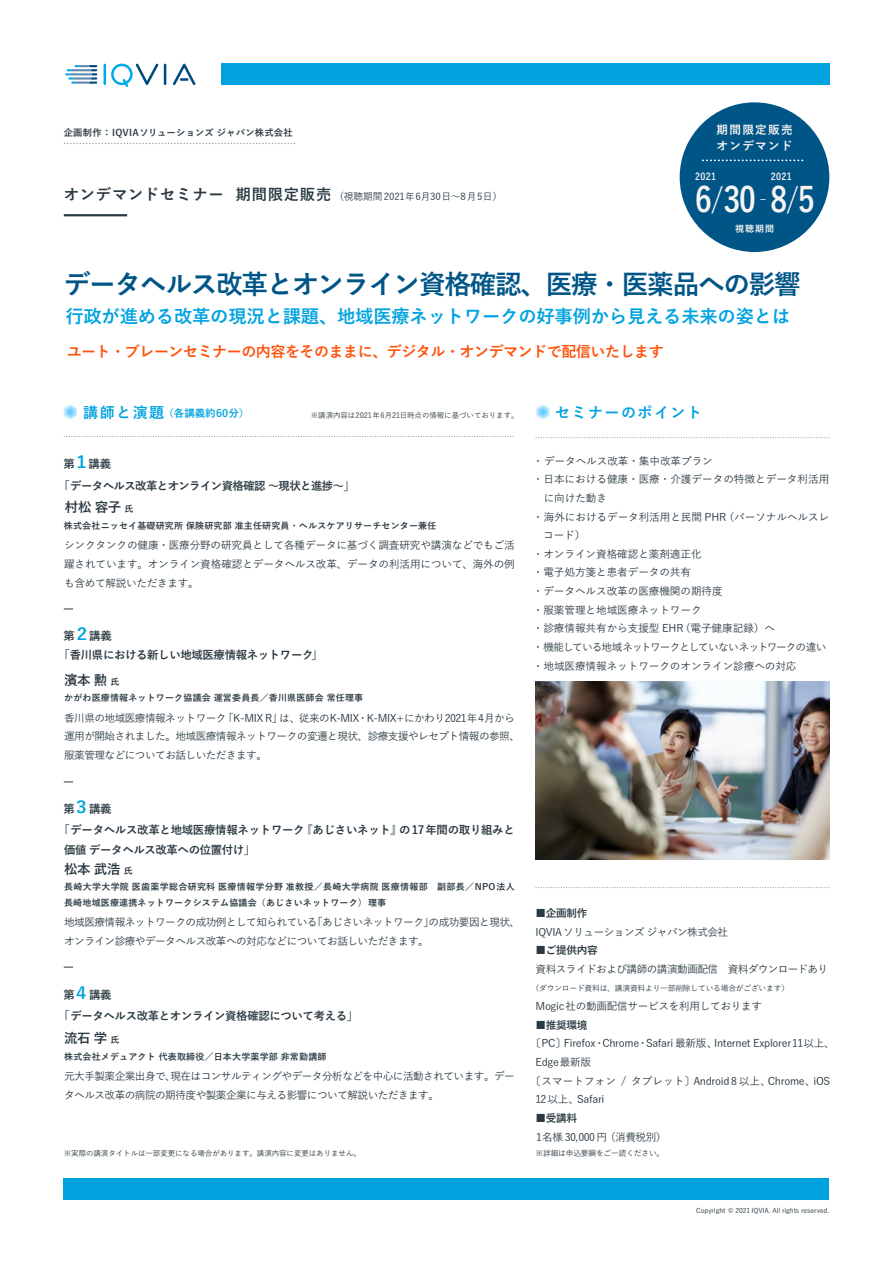
<style>
.page{position:relative;width:893px;height:1263px;background:#fff}
.page>*{position:absolute;margin:0;border:0;box-sizing:border-box;transform-origin:0 0}
.t1{font:700 34.35px "Yu Go";color:#f7f5f4;scale:.85 1}
.t2{font:700 26.7px "Yu Go";letter-spacing:-.05em;color:#005587}
.t3{font:700 18.3px "Yu Go";letter-spacing:-.01em;color:#00a3e0}
.t4{font:700 15px "Yu Go";letter-spacing:-.03em;color:#ff530d}
.t5{font:700 15px "Yu Go";letter-spacing:.1em;color:#00a3e0}
.t6{font:700 13.5px "Yu Go";letter-spacing:-.025em;color:#2b3a42}
.t7{font:12.3px "Koz Go Pr 6 N";color:#f7f5f4;scale:.6 1}
.t8{font:700 11.7px/16.5px "Yu Go";letter-spacing:.11em;color:#fbf5f4}
.t9{font:700 11.4px/21.5px "Yu Go";letter-spacing:-.03em;color:#2b3a42}
.t10{font:700 11.4px/21.5px "Yu Go";letter-spacing:-.05em;color:#2b3a42}
.t11{font:500 10.65px/18.6px "Yu Go";letter-spacing:-.035em;color:#2b3a42}
.t12{font:500 10.65px "Yu Go";letter-spacing:-.01em;color:#2b3a42}
.t13{font:500 10.65px "Yu Go";letter-spacing:-.07em;color:#2b3a42}
.t14{font:500 10.65px "Yu Go";letter-spacing:-.005em;color:#2b3a42}
.t15{font:700 10.65px "Yu Go";color:#2b3a42}
.t16{font:700 10.5px "Yu Go";letter-spacing:-.01em;color:#00a3e0}
.t17{font:500 9.75px "Yu Go";letter-spacing:-.005em;color:#2b3a42}
.t18{font:700 9.75px "Yu Go";letter-spacing:.03em;color:#f7f5f4;scale:.9 1}
.t19{font:700 9.3px "Yu Go";letter-spacing:.025em;color:#2b3a42}
.t20{font:700 9px/15.8px "Yu Go";letter-spacing:.02em;color:#2b3a42}
.t21{font:700 9px "Yu Go";color:#fbf5f4}
.t22{font:500 7.8px "Yu Go";letter-spacing:-.03em;color:#2b3a42}
.t23{font:500 7.5px "Yu Go";letter-spacing:-.01em;color:#2b3a42}
.t24{font:500 6.75px "Yu Go";letter-spacing:-.01em;color:#2b3a42}
.s1{font-weight:700;font-size:15.3px}
.s2{font-weight:500;font-size:29.7px}
.s3{font-size:16.5px;color:#00a3e0}
.s4{font-size:9px}
.s5{font-weight:700}
.s6{font-weight:500}
</style>
<div class="page">
<svg style="left:64px;top:143px;width:231px;height:1px"></svg>
<svg style="left:536px;top:437px;width:293px;height:1px"></svg>
<svg style="left:64px;top:436px;width:450px;height:1px"></svg>
<svg style="left:64px;top:404px;width:13px;height:16px"></svg>
<svg style="left:536px;top:404px;width:14px;height:16px"></svg>
<div style="left:221px;top:64px;width:608px;height:21px;background:#00a3e0"></div>
<div style="left:680px;top:102px;width:149px;height:150px;background:#005587;border-radius:50%"></div>
<svg style="left:703px;top:159px;width:101px;height:2px"></svg>
<div style="left:64px;top:1178px;width:765px;height:21px;background:#00a3e0"></div>
<hr style="left:64px;top:214px;width:63px;height:2px;background:#2b3a42">
<svg style="left:536px;top:887px;width:293px;height:1px"></svg>
<img style="left:536px;top:681px;width:293px;height:179px">
<hr style="left:104px;top:64px;width:2px;height:21px;background:#00abe7">
<hr style="left:164px;top:64px;width:2px;height:21px;background:#00497b">
<svg style="left:111px;top:63px;width:47px;height:24px"></svg>
<svg style="left:173px;top:64px;width:23px;height:21px"></svg>
<svg style="left:65px;top:65px;width:32px;height:19px"></svg>
<p class="t19" style="left:64px;top:127px;width:231px">企画制作：IQVIAソリューションズ ジャパン株式会社</p>
<p class="t17" style="left:64px;top:187px;width:440px"><span class="s1">オンデマンドセミナー 期間限定販売</span>（視聴期間2021年6月30日～8月5日）</p>
<p class="t8" style="left:716px;top:122px;width:78px">期間限定販売オンデマンド</p>
<h1 class="t1" style="left:695px;top:180px;width:142px">6<span class="s2">/</span>30 8<span class="s2">/</span>5</h1>
<p class="t21" style="left:735px;top:224px;width:40px">視聴期間</p>
<p class="t18" style="left:695px;top:170px;width:25px">2021</p>
<p class="t18" style="left:771px;top:170px;width:25px">2021</p>
<p class="t7" style="left:759px;top:193px;width:14px">－</p>
<h2 class="t2" style="left:64px;top:269px;width:738px">データヘルス改革とオンライン資格確認、医療・医薬品への影響</h2>
<h3 class="t3" style="left:65px;top:306px;width:726px">行政が進める改革の現況と課題、地域医療ネットワークの好事例から見える未来の姿とは</h3>
<h3 class="t4" style="left:67px;top:343px;width:598px">ユート・ブレーンセミナーの内容をそのままに、デジタル・オンデマンドで配信いたします</h3>
<p class="t23" style="left:311px;top:408px;width:209px">※講演内容は2021年6月21日時点の情報に基づいております。</p>
<h3 class="t5" style="left:555px;top:404px;width:148px">セミナーのポイント</h3>
<p class="t10" style="left:58px;top:453px;width:298px;text-indent:5px">第<span class="s3">1</span>講義<br>「データヘルス改革とオンライン資格確認 ～現状と進捗～」</p>
<p class="t6" style="left:65px;top:500px;width:70px">村松 容子<span class="s4">氏</span></p>
<p class="t20" style="left:64px;top:518px;width:374px">株式会社ニッセイ基礎研究所 保険研究部 准主任研究員・ヘルスケアリサーチセンター兼任</p>
<p class="t11" style="left:64px;top:535px;width:452px;text-align:justify">シンクタンクの健康・医療分野の研究員として各種データに基づく調査研究や講演などでもご活躍されています。オンライン資格確認とデータヘルス改革、データの利活用について、海外の例も含めて解説いただきます。</p>
<h3 class="t5" style="left:67px;top:404px;width:99px">　講師と演題</h3>
<p class="t16" style="left:164px;top:407px;width:87px">（各講義約60分）</p>
<p class="t12" style="left:533px;top:451px;width:181px">・データヘルス改革・集中改革プラン</p>
<p class="t14" style="left:533px;top:469px;width:298px">・日本における健康・医療・介護データの特徴とデータ利活用</p>
<p class="t11" style="left:544px;top:487px;width:65px">に向けた動き</p>
<p class="t12" style="left:533px;top:507px;width:298px">・海外におけるデータ利活用と民間 PHR（パーソナルヘルスレ</p>
<p class="t11" style="left:543px;top:525px;width:44px">コード）</p>
<p class="t12" style="left:533px;top:544px;width:170px">・オンライン資格確認と薬剤適正化</p>
<p class="t12" style="left:533px;top:563px;width:160px">・電子処方箋と患者データの共有</p>
<p class="t12" style="left:533px;top:581px;width:191px">・データヘルス改革の医療機関の期待度</p>
<p class="t12" style="left:533px;top:600px;width:170px">・服薬管理と地域医療ネットワーク</p>
<p class="t12" style="left:533px;top:619px;width:244px">・診療情報共有から支援型 EHR（電子健康記録）へ</p>
<p class="t13" style="left:533px;top:637px;width:295px">・機能している地域ネットワークとしていないネットワークの違い</p>
<p class="t12" style="left:533px;top:656px;width:265px">・地域医療情報ネットワークのオンライン診療への対応</p>
<p class="t9" style="left:58px;top:627px;width:266px;line-height:19px;text-indent:5px">第<span class="s3">2</span>講義<br>「香川県における新しい地域医療情報ネットワーク」</p>
<p class="t6" style="left:64px;top:672px;width:57px">濱本 勲<span class="s4">氏</span></p>
<p class="t20" style="left:64px;top:690px;width:301px">かがわ医療情報ネットワーク協議会 運営委員長／香川県医師会 常任理事</p>
<p class="t11" style="left:64px;top:707px;width:457px">香川県の地域医療情報ネットワーク「K-MIX R」は、従来のK-MIX・K-MIX+にかわり2021年4月から運用が開始されました。地域医療情報ネットワークの変遷と現状、診療支援やレセプト情報の参照、服薬管理などについてお話しいただきます。</p>
<p class="t9" style="left:58px;top:798px;width:458px;text-indent:5px">第<span class="s3">3</span>講義<br>「データヘルス改革と地域医療情報ネットワーク 『あじさいネット』の17年間の取り組みと</p>
<p class="t9" style="left:64px;top:839px;width:193px">価値 データヘルス改革への位置付け」</p>
<p class="t6" style="left:64px;top:861px;width:70px">松本 武浩<span class="s4">氏</span></p>
<p class="t20" style="left:64px;top:879px;width:452px">長崎大学大学院 医歯薬学総合研究科 医療情報学分野 准教授／長崎大学病院 医療情報部　副部長／NPO法人長崎地域医療連携ネットワークシステム協議会（あじさいネットワーク） 理事</p>
<p class="t11" style="left:64px;top:912px;width:458px">地域医療情報ネットワークの成功例として知られている「あじさいネットワーク」の成功要因と現状、オンライン診療やデータヘルス改革への対応などについてお話しいただきます。</p>
<p class="t9" style="left:58px;top:984px;width:301px;text-indent:5px">第<span class="s3">4</span>講義<br>「データヘルス改革とオンライン資格確認について考える」</p>
<p class="t6" style="left:64px;top:1031px;width:57px">流石 学<span class="s4">氏</span></p>
<p class="t20" style="left:64px;top:1049px;width:264px">株式会社メデュアクト 代表取締役／日本大学薬学部 非常勤講師</p>
<p class="t11" style="left:64px;top:1065px;width:452px">元大手製薬企業出身で、現在はコンサルティングやデータ分析などを中心に活動されています。データヘルス改革の病院の期待度や製薬企業に与える影響について解説いただきます。</p>
<p class="t23" style="left:64px;top:1146px;width:299px">※実際の講演タイトルは一部変更になる場合があります。講演内容に変更はありません。</p>
<p class="t11" style="left:536px;top:902px;width:194px">■<span class="s5">企画制作<br></span>IQVIAソリューションズ ジャパン株式会社</p>
<p class="t11" style="left:536px;top:940px;width:294px">■<span class="s5">ご提供内容<br></span>資料スライドおよび講師の講演動画配信　資料ダウンロードあり</p>
<p class="t11" style="left:536px;top:995px;width:228px">Mogic社の動画配信サービスを利用しております</p>
<p class="t15" style="left:536px;top:1019px;width:53px"><span class="s6">■</span>推奨環境</p>
<p class="t11" style="left:530px;top:1033px;width:306px">〔PC〕Firefox・Chrome・Safari 最新版、Internet Explorer11以上、</p>
<p class="t11" style="left:536px;top:1051px;width:57px">Edge最新版</p>
<p class="t11" style="left:530px;top:1070px;width:301px">〔スマートフォン / タブレット〕Android 8 以上、Chrome、iOS</p>
<p class="t11" style="left:536px;top:1089px;width:70px">12以上、Safari</p>
<p class="t11" style="left:536px;top:1107px;width:132px">■<span class="s5">受講料<br></span>1名様 30,000 円（消費税別）</p>
<p class="t22" style="left:536px;top:1146px;width:130px">※詳細は申込要綱をご一読ください。</p>
<p class="t22" style="left:532px;top:981px;width:259px">（ダウンロード資料は、講演資料より一部削除している場合がございます）</p>
<p class="t24" style="left:696px;top:1204px;width:134px">Copyright © 2021 IQVIA. All rights reserved.</p>
</div>
